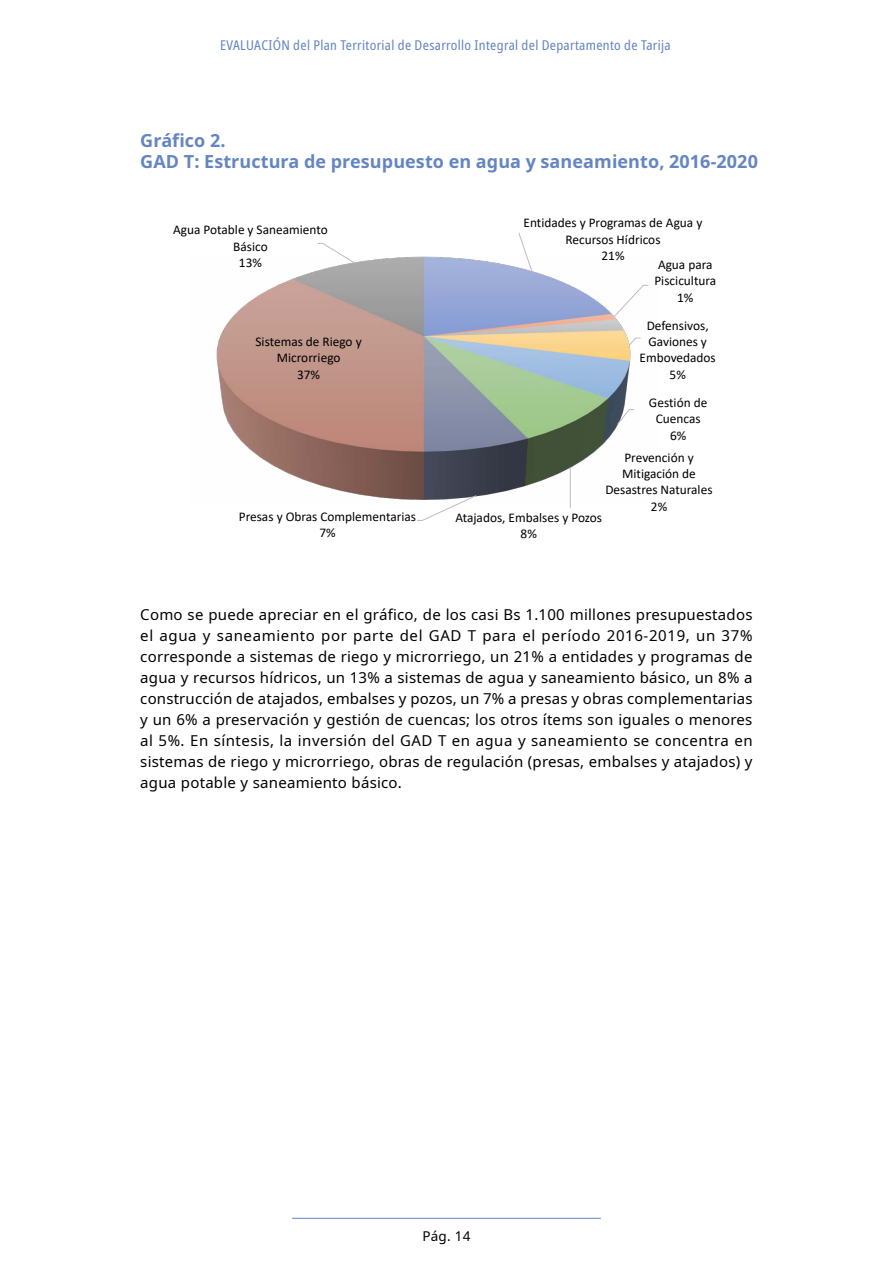
<style>
.page{position:relative;width:893px;height:1263px;background:#fff}
.page>*{position:absolute;margin:0;border:0;box-sizing:border-box;transform-origin:0 0}
.t1{font:700 18px/21px "Noto Sans";letter-spacing:.005em;color:#6485c3}
.t2{font:15px/21px "Noto Sans";letter-spacing:.015em;color:#000;text-align:justify}
.t3{font:condensed 13.5px "Noto Sans";letter-spacing:.025em;color:#6485c3}
.t4{font:13.5px "Noto Sans";color:#000}
.t5{font:13.35px/16.2px "Calibri";color:#000;text-align:center}
</style>
<div class="page">
<img style="left:216px;top:256px;width:415px;height:247px">
<svg style="left:518px;top:233px;width:15px;height:40px"></svg>
<svg style="left:613px;top:284px;width:36px;height:34px"></svg>
<svg style="left:628px;top:337px;width:13px;height:10px"></svg>
<svg style="left:616px;top:409px;width:19px;height:16px"></svg>
<hr style="left:570px;top:467px;width:1px;height:41px;background:#bdbcbc">
<svg style="left:416px;top:494px;width:61px;height:27px"></svg>
<svg style="left:317px;top:243px;width:39px;height:21px"></svg>
<hr style="left:292px;top:1218px;width:309px;height:1px;background:#6485c3">
<p class="t3" style="left:220px;top:35px;width:452px">Evaluación del Plan Territorial de Desarrollo Integral del Departamento de Tarija</p>
<p class="t1" style="left:140px;top:130px;width:619px">Gráfico 2.<br>GAD T: Estructura de presupuesto en agua y saneamiento, 2016-2020</p>
<p class="t5" style="left:173px;top:221px;width:156px">Agua Potable y Saneamiento<br>Básico<br>13%</p>
<p class="t5" style="left:255px;top:333px;width:108px">Sistemas de Riego y<br>Microrriego<br>37%</p>
<p class="t5" style="left:239px;top:508px;width:179px">Presas y Obras Complementarias<br>7%</p>
<p class="t5" style="left:523px;top:215px;width:180px">Entidades y Programas de Agua y<br>Recursos Hídricos<br>21%</p>
<p class="t5" style="left:654px;top:256px;width:63px">Agua para<br>Piscicultura<br>1%</p>
<p class="t5" style="left:640px;top:317px;width:78px">Defensivos,<br>Gaviones y<br>Embovedados<br>5%</p>
<p class="t5" style="left:649px;top:394px;width:60px">Gestión de<br>Cuencas<br>6%</p>
<p class="t5" style="left:605px;top:449px;width:109px">Prevención y<br>Mitigación de<br>Desastres Naturales<br>2%</p>
<p class="t5" style="left:455px;top:509px;width:148px">Atajados, Embalses y Pozos<br>8%</p>
<p class="t2" style="left:140px;top:604px;width:614px">Como se puede apreciar en el gráfico, de los casi Bs 1.100 millones presupuestados el agua y saneamiento por parte del GAD T para el período 2016-2019, un 37% corresponde a sistemas de riego y microrriego, un 21% a entidades y programas de agua y recursos hídricos, un 13% a sistemas de agua y saneamiento básico, un 8% a construcción de atajados, embalses y pozos, un 7% a presas y obras complementarias y un 6% a preservación y gestión de cuencas; los otros ítems son iguales o menores al 5%. En síntesis, la inversión del GAD T en agua y saneamiento se concentra en sistemas de riego y microrriego, obras de regulación (presas, embalses y atajados) y agua potable y saneamiento básico.</p>
<p class="t4" style="left:422px;top:1226px;width:50px">Pág. 14</p>
</div>
